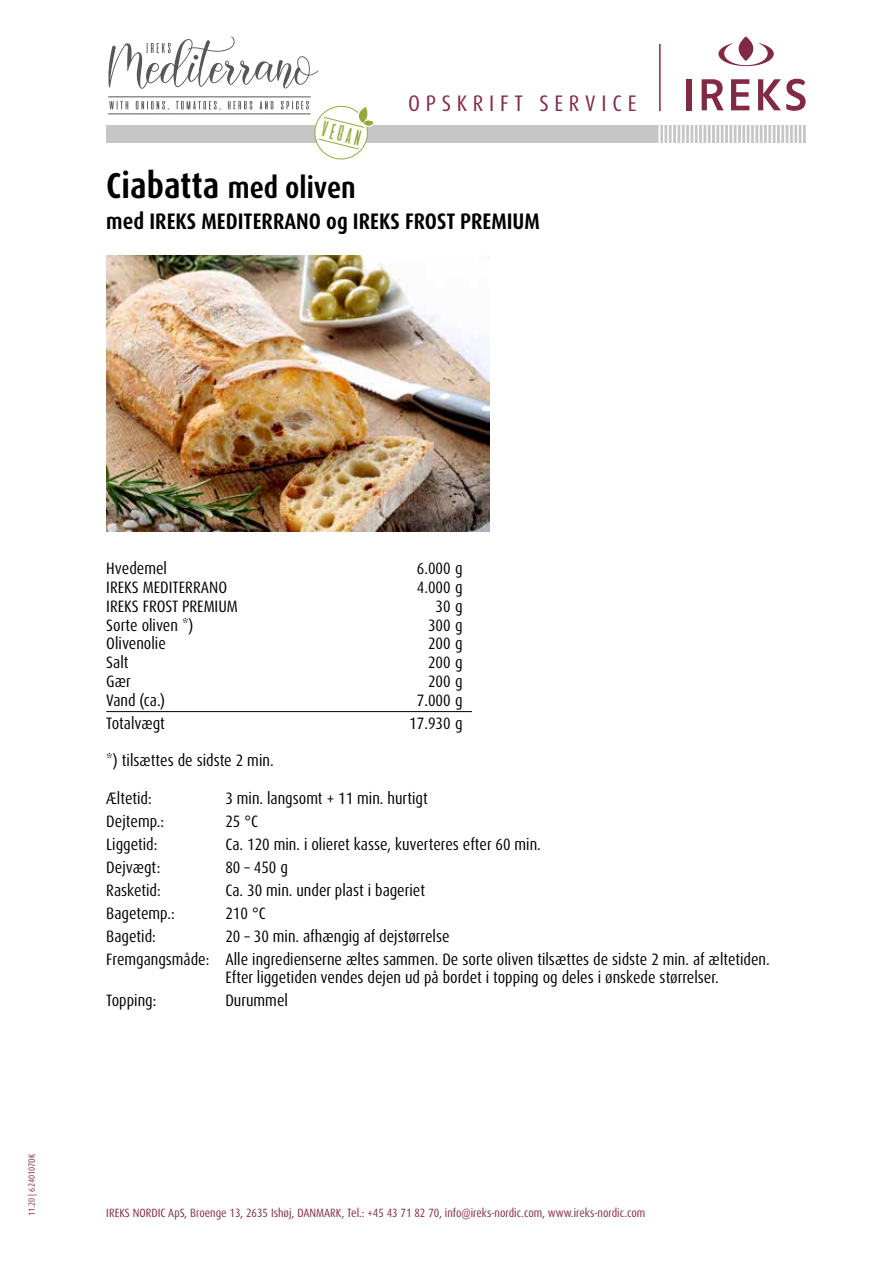
<style>
.page{position:relative;width:893px;height:1263px;background:#fff}
.page>*{position:absolute;margin:0;border:0;box-sizing:border-box;transform-origin:0 0}
.t1{font:700 condensed 30px "Dax Pro";color:#000}
.t2{font:700 condensed 22.5px "Dax Pro";color:#000}
.t3{font:condensed 22.5px "Dax Pro";letter-spacing:.255em;color:#822a44}
.t4{font:22.05px "aliensandcows";color:#96a93d}
.t5{font:condensed 16.5px/23px "Dax Pro";color:#000}
.t6{font:condensed 12px "Dax Pro";color:#822a44}
.t7{font:condensed 9px "Dax Pro";color:#822a44}
.s1{font-size:36px}
</style>
<div class="page">
<div style="left:106px;top:126px;width:700px;height:17px;background:#c6c6c6"></div>
<svg style="left:659px;top:126px;width:144px;height:17px"></svg>
<div style="left:687px;top:79px;width:5px;height:31px;background:#822a44"></div>
<svg style="left:702px;top:79px;width:22px;height:31px"></svg>
<svg style="left:731px;top:79px;width:18px;height:31px"></svg>
<svg style="left:758px;top:79px;width:48px;height:32px"></svg>
<svg style="left:718px;top:36px;width:56px;height:30px"></svg>
<hr style="left:659px;top:44px;width:2px;height:67px;background:#822a44">
<hr style="left:106px;top:711px;width:366px;height:1px;background:#000">
<img style="left:106px;top:255px;width:383px;height:276px">
<svg style="left:108px;top:36px;width:210px;height:53px"></svg>
<hr style="left:108px;top:96px;width:203px;height:1px;background:#575756">
<hr style="left:108px;top:114px;width:203px;height:1px;background:#575756">
<svg style="left:109px;top:101px;width:19px;height:8px"></svg>
<svg style="left:136px;top:101px;width:33px;height:9px"></svg>
<svg style="left:176px;top:101px;width:45px;height:9px"></svg>
<svg style="left:228px;top:101px;width:24px;height:8px"></svg>
<svg style="left:260px;top:101px;width:13px;height:8px"></svg>
<svg style="left:281px;top:101px;width:94px;height:59px"></svg>
<h3 class="t4" style="left:323px;top:117px;width:45px;rotate:14deg">VEGAN</h3>
<h2 class="t3" style="left:408px;top:89px;width:230px">OPSKRIFT SERVICE</h2>
<h1 class="t1" style="left:106px;top:169px;width:251px"><span class="s1">Ciabatta</span> med oliven</h1>
<h2 class="t2" style="left:106px;top:207px;width:435px">med IREKS MEDITERRANO og IREKS FROST PREMIUM</h2>
<p class="t7" style="left:26px;top:1216px;width:64px;rotate:-90deg">11.20 | 6240107DK</p>
<p class="t5" style="left:106px;top:557px;width:62px">Hvedemel</p>
<p class="t5" style="left:417px;top:557px;width:47px">6.000 g</p>
<p class="t5" style="left:106px;top:576px;width:122px">IREKS MEDITERRANO</p>
<p class="t5" style="left:417px;top:576px;width:47px">4.000 g</p>
<p class="t5" style="left:106px;top:595px;width:133px">IREKS FROST PREMIUM</p>
<p class="t5" style="left:436px;top:595px;width:28px">30 g</p>
<p class="t5" style="left:106px;top:613px;width:89px">Sorte oliven *)</p>
<p class="t5" style="left:428px;top:613px;width:36px">300 g</p>
<p class="t5" style="left:106px;top:632px;width:61px">Olivenolie</p>
<p class="t5" style="left:428px;top:632px;width:36px">200 g</p>
<p class="t5" style="left:106px;top:651px;width:24px">Salt</p>
<p class="t5" style="left:428px;top:651px;width:36px">200 g</p>
<p class="t5" style="left:106px;top:670px;width:26px">Gær</p>
<p class="t5" style="left:428px;top:670px;width:36px">200 g</p>
<p class="t5" style="left:106px;top:688px;width:60px">Vand (ca.)</p>
<p class="t5" style="left:417px;top:688px;width:47px">7.000 g</p>
<p class="t5" style="left:106px;top:711px;width:60px">Totalvægt</p>
<p class="t5" style="left:409px;top:711px;width:55px">17.930 g</p>
<p class="t5" style="left:106px;top:749px;width:169px">*) tilsættes de sidste 2 min.</p>
<p class="t5" style="left:106px;top:786px;width:47px">Æltetid:</p>
<p class="t5" style="left:225px;top:786px;width:204px">3 min. langsomt + 11 min. hurtigt</p>
<p class="t5" style="left:106px;top:809px;width:59px">Dejtemp.:</p>
<p class="t5" style="left:225px;top:809px;width:34px">25 °C</p>
<p class="t5" style="left:106px;top:832px;width:53px">Liggetid:</p>
<p class="t5" style="left:225px;top:832px;width:317px">Ca. 120 min. i olieret kasse, kuverteres efter 60 min.</p>
<p class="t5" style="left:106px;top:855px;width:55px">Dejvægt:</p>
<p class="t5" style="left:225px;top:855px;width:64px">80 – 450 g</p>
<p class="t5" style="left:106px;top:878px;width:56px">Rasketid:</p>
<p class="t5" style="left:225px;top:878px;width:201px">Ca. 30 min. under plast i bageriet</p>
<p class="t5" style="left:106px;top:901px;width:70px">Bagetemp.:</p>
<p class="t5" style="left:225px;top:901px;width:42px">210 °C</p>
<p class="t5" style="left:106px;top:924px;width:51px">Bagetid:</p>
<p class="t5" style="left:106px;top:924px;width:665px;text-indent:119px">20 – 30 min. afhængig af dejstørrelse<br>Fremgangsmåde: Alle ingredienserne æltes sammen. De sorte oliven tilsættes de sidste 2 min. af æltetiden.</p>
<p class="t5" style="left:225px;top:966px;width:495px">Efter liggetiden vendes dejen ud på bordet i topping og deles i ønskede størrelser.</p>
<p class="t5" style="left:106px;top:989px;width:52px">Topping:</p>
<p class="t5" style="left:225px;top:989px;width:64px">Durummel</p>
<p class="t6" style="left:106px;top:1205px;width:541px">IREKS NORDIC ApS, Broenge 13, 2635 Ishøj, DANMARK, Tel.: +45 43 71 82 70, info@ireks-nordic.com, www.ireks-nordic.com</p>
</div>
